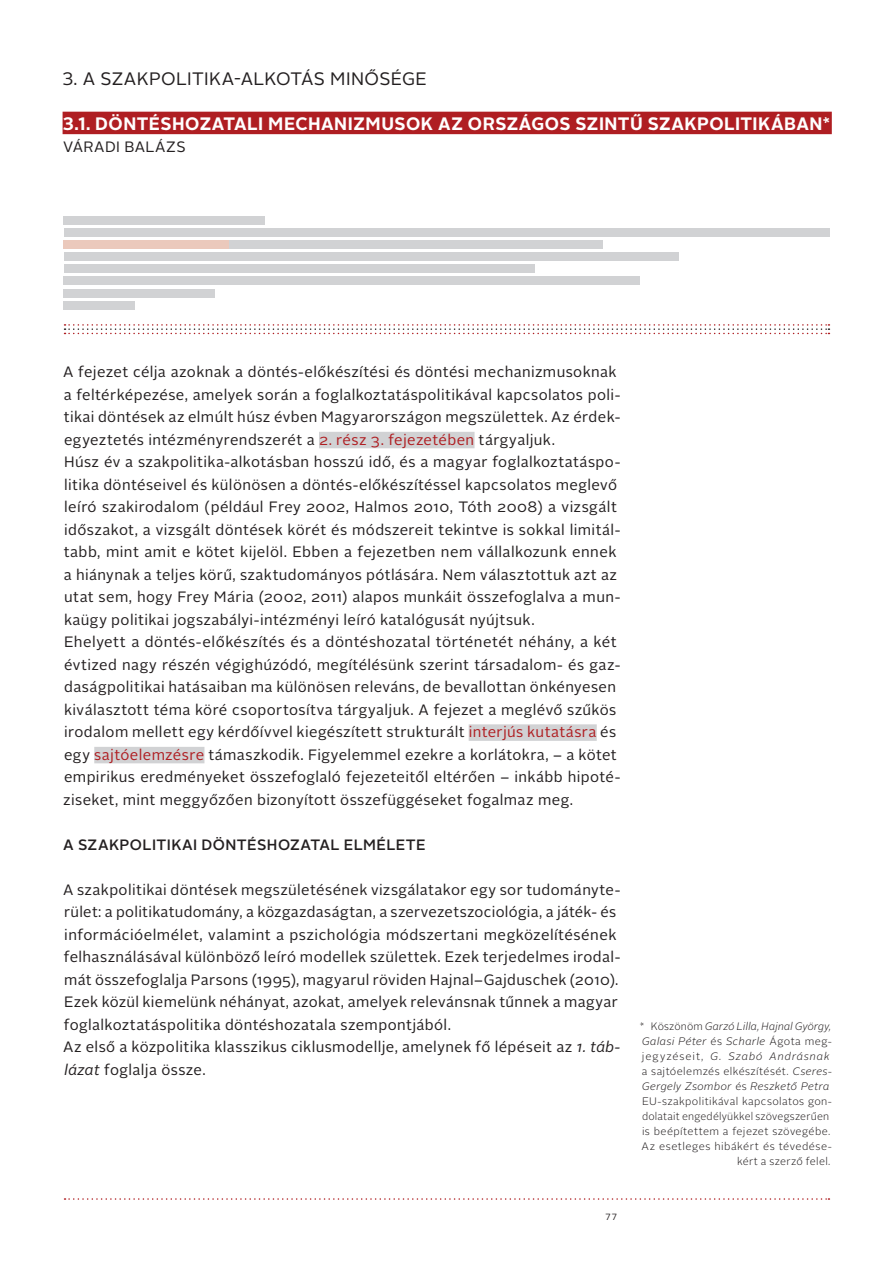
<style>
.page{position:relative;width:893px;height:1263px;background:#fff}
.page>*{position:absolute;margin:0;border:0;box-sizing:border-box;transform-origin:0 0}
.t1{font:700 18px "Alright Sans";letter-spacing:.025em;color:#fff}
.t2{font:18px "Alright Sans";letter-spacing:.03em;color:#231f20}
.t3{font:15px/22.5px "Alright Sans";letter-spacing:.025em;color:#231f20}
.t4{font:500 15px "Alright Sans";letter-spacing:.025em;color:#231f20}
.t5{font:300 10.8px/15px "Alright Sans";letter-spacing:.035em;color:#231f20;text-align:right}
.t6{font:9px "Alright Sans";color:#231f20}
.s1{color:#af1e22}
.s2{font-style:italic}
</style>
<div class="page">
<svg style="left:65px;top:324px;width:764px;height:10px"></svg>
<svg style="left:65px;top:1198px;width:764px;height:2px"></svg>
<div style="left:63px;top:112px;width:760px;height:22px;background:#af1e22"></div>
<div style="left:823px;top:112px;width:9px;height:22px;background:#af1e22"></div>
<div style="left:319px;top:432px;width:156px;height:16px;background:#d1d2d4"></div>
<div style="left:469px;top:724px;width:128px;height:17px;background:#d1d2d4"></div>
<div style="left:94px;top:747px;width:110px;height:16px;background:#d1d2d4"></div>
<div style="left:192px;top:216px;width:73px;height:9px;background:#d1d2d4"></div>
<div style="left:627px;top:228px;width:202px;height:9px;background:#d1d2d4"></div>
<div style="left:494px;top:252px;width:185px;height:9px;background:#d1d2d4"></div>
<div style="left:517px;top:277px;width:122px;height:8px;background:#d1d2d4"></div>
<div style="left:169px;top:216px;width:23px;height:9px;background:#d1d2d4"></div>
<div style="left:434px;top:228px;width:193px;height:9px;background:#d1d2d4"></div>
<div style="left:435px;top:240px;width:168px;height:9px;background:#d1d2d4"></div>
<div style="left:340px;top:252px;width:154px;height:9px;background:#d1d2d4"></div>
<div style="left:380px;top:264px;width:154px;height:9px;background:#d1d2d4"></div>
<div style="left:417px;top:277px;width:100px;height:8px;background:#d1d2d4"></div>
<div style="left:125px;top:216px;width:44px;height:9px;background:#d1d2d4"></div>
<div style="left:210px;top:228px;width:224px;height:9px;background:#d1d2d4"></div>
<div style="left:229px;top:240px;width:206px;height:9px;background:#d1d2d4"></div>
<div style="left:215px;top:252px;width:125px;height:9px;background:#d1d2d4"></div>
<div style="left:232px;top:264px;width:148px;height:9px;background:#d1d2d4"></div>
<div style="left:245px;top:277px;width:172px;height:8px;background:#d1d2d4"></div>
<div style="left:108px;top:301px;width:26px;height:9px;background:#d1d2d4"></div>
<div style="left:64px;top:216px;width:61px;height:9px;background:#d1d2d4"></div>
<div style="left:64px;top:228px;width:146px;height:9px;background:#d1d2d4"></div>
<div style="left:64px;top:240px;width:165px;height:9px;background:#ebc9bc"></div>
<div style="left:64px;top:252px;width:151px;height:9px;background:#d1d2d4"></div>
<div style="left:64px;top:264px;width:168px;height:9px;background:#d1d2d4"></div>
<div style="left:64px;top:277px;width:181px;height:8px;background:#d1d2d4"></div>
<div style="left:64px;top:289px;width:151px;height:8px;background:#d1d2d4"></div>
<div style="left:64px;top:301px;width:44px;height:9px;background:#d1d2d4"></div>
<p class="t2" style="left:62px;top:66px;width:366px">3. A szakpolitika-alkotás minősége</p>
<p class="t1" style="left:63px;top:111px;width:769px">3.1. DÖNTÉSHOZATALI MECHANIZMUSOK AZ ORSZÁGOS SZINTŰ SZAKPOLITIKÁBAN*</p>
<p class="t3" style="left:63px;top:136px;width:124px">Váradi Balázs</p>
<p class="t3" style="left:63px;top:361px;width:559px">A fejezet célja azoknak a döntés-előkészítési és döntési mechanizmusoknak a feltérképezése, amelyek során a foglalkoztatáspolitikával kapcsolatos poli&shy;tikai döntések az elmúlt húsz évben M agyarországon megszülettek. Az érdek&shy;egyeztetés intézményrendszerét a <span class="s1">2. rész 3. fejezetében</span> tárgyaljuk.<br>Húsz év a szakpolitika-alkotásban hosszú idő, és a magyar foglalkoztatáspo&shy;litika döntéseivel és különösen a döntés-előkészítéssel kapcsolatos meglevő leíró szakirodalom (például Frey 2002, Halmos 2010, Tóth 2008) a vizsgált időszakot, a vizsgált döntések körét és módszereit tekintve is sokkal limitál&shy;tabb, mint amit e kötet kijelöl. Ebben a fejezetben nem vállalkozunk ennek a hiánynak a teljes körű, szaktudományos pótlására. N em választottuk azt az utat sem, hogy Frey M ária (2002, 2011) alapos munkáit összefoglalva a mun&shy;kaügy politikai jogszabályi-intézményi leíró katalógusát nyújtsuk.<br>Ehelyett a döntés-előkészítés és a döntéshozatal történetét néhány, a két évtized nagy részén végighúzódó, megítélésünk szerint társadalom- és gaz&shy;daságpolitikai hatásaiban ma különösen releváns, de bevallottan önkényesen kiválasztott téma köré csoportosítva tárgyaljuk. A fejezet a meglévő szűkös irodalom mellett egy kérdőívvel kiegészített strukturált <span class="s1">interjús kutatásra</span> és egy <span class="s1">sajtóelemzésre</span> támaszkodik. Figyelemmel ezekre a korlátokra, – a kötet empirikus eredményeket összefoglaló fejezeteitől eltérően – inkább hipoté&shy;ziseket, mint meggyőzően bizonyított összefüggéseket fogalmaz meg.</p>
<p class="t4" style="left:63px;top:834px;width:364px">A SZAKPOLITIKAI DÖNTÉSHOZATAL ELMÉLETE</p>
<p class="t3" style="left:63px;top:878px;width:559px">A szakpolitikai döntések megszületésének vizsgálatakor egy sor tudományte&shy;rület: a politikatudomány, a közgazdaságtan, a szervezetszociológia, a játék- és információelmélet, valamint a pszichológia módszertani megközelítésének felhasználásával különböző leíró modellek születtek. Ezek terjedelmes irodal&shy;mát összefoglalja Parsons (1995), magyarul röviden Hajnal–Gajduschek (2010).<br>Ezek közül kiemelünk néhányat, azokat, amelyek relevánsnak tűnnek a magyar foglalkoztatáspolitika döntéshozatala szempontjából.<br>Az első a közpolitika klasszikus ciklusmodellje, amelynek fő lépéseit az <span class="s2">1. táb&shy;lázat</span> foglalja össze.</p>
<p class="t6" style="left:605px;top:1211px;width:13px">77</p>
<p class="t5" style="left:640px;top:1018px;width:194px">* Köszönöm <span class="s2">Garzó Lilla, Hajnal György, Galasi Péter</span> és <span class="s2">Scharle</span> Ágota meg&shy;jegyzéseit, <span class="s2">G. Szabó Andrásnak </span>a sajtóelemzés elkészítését. <span class="s2">Cseres-Gergely Zsombor</span> és <span class="s2">Reszkető Petra </span>EU-szakpolitikával kapcsolatos gon&shy;dolatait engedélyükkel szövegszerűen is beépítettem a fejezet szövegébe.<br>Az esetleges hibákért és tévedése&shy;kért a szerző felel.</p>
</div>
